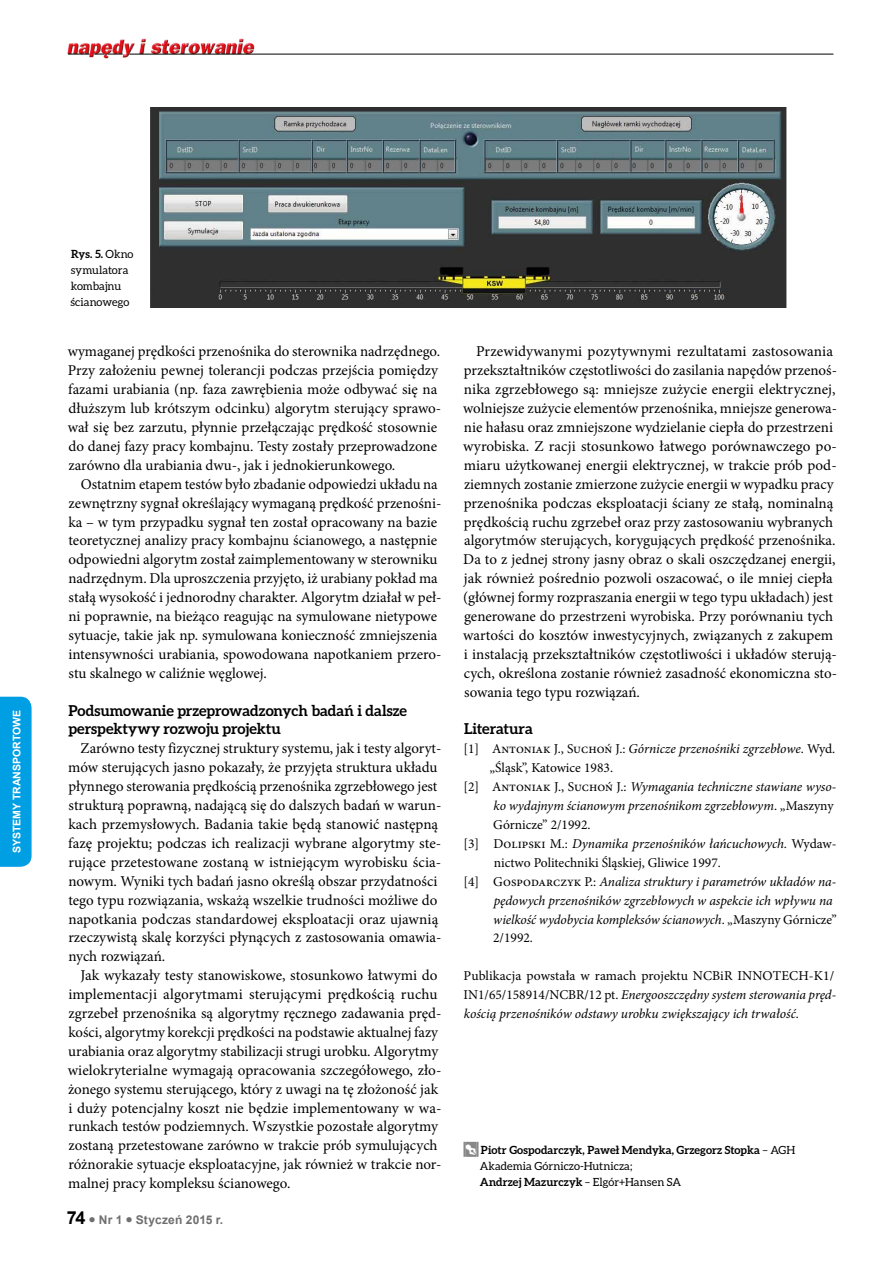
<style>
.page{position:relative;width:893px;height:1263px;background:#fff}
.page>*{position:absolute;margin:0;border:0;box-sizing:border-box;transform-origin:0 0}
.t1{font:15px/18.9px "Minion Pro";color:#000}
.t2{font:700 15px/18.9px "Aleo";color:#000}
.t3{font:italic 13.5px/18.9px "Minion Pro";letter-spacing:-.005em;color:#000}
.t4{font:13.5px "Minion Pro";color:#000}
.t5{font:700 12px "Arial";letter-spacing:.015em;color:#706f6f}
.t6{font:700 11.25px/15.9px "Aleo";letter-spacing:.01em;color:#000}
.t7{font:11.25px/15.9px "Aleo";letter-spacing:-.005em;color:#000}
.t8{font:700 10.5px "Arial";color:#fff}
.s1{font-weight:700}
.s2{font-size:18px;color:#000}
.s3{font-style:normal}
.s4{font-weight:400}
</style>
<div class="page">
<img style="left:67px;top:38px;width:190px;height:21px">
<hr style="left:129px;top:54px;width:704px;height:1px;background:#000">
<svg style="left:68px;top:54px;width:55px;height:1px"></svg>
<div style="left:0;top:697px;width:32px;height:170px;background:#009fe3"></div>
<img style="left:151px;top:108px;width:636px;height:199px">
<hr style="left:463px;top:1142px;width:3px;height:15px;background:#878787">
<svg style="left:466px;top:1142px;width:12px;height:15px"></svg>
<p class="t8" style="left:10px;top:853px;width:145px;rotate:-90deg">Systemy transportowe</p>
<p class="t7" style="left:70px;top:246px;width:65px"><span class="s1">Rys. 5.</span> Okno symulatora kombajnu ścianowego</p>
<p class="t1" style="left:68px;top:342px;width:375px">wymaganej prędkości przenośnika do sterownika nadrzędnego.<br>Przy założeniu pewnej tolerancji podczas przejścia pomiędzy fazami urabiania (np. faza zawrębienia może odbywać się na dłuższym lub krótszym odcinku) algorytm sterujący sprawo&shy;wał się bez zarzutu, płynnie przełączając prędkość stosownie do danej fazy pracy kombajnu. Testy zostały przeprowadzone zarówno dla urabiania dwu-, jak i jednokierunkowego.</p>
<p class="t1" style="left:68px;top:475px;width:375px;text-indent:13px">Ostatnim etapem testów było zbadanie odpowiedzi układu na zewnętrzny sygnał określający wymaganą prędkość przenośni&shy;ka – w tym przypadku sygnał ten został opracowany na bazie teoretycznej analizy pracy kombajnu ścianowego, a następnie odpowiedni algorytm został zaimplementowany w sterowniku nadrzędnym. Dla uproszczenia przyjęto, iż urabiany pokład ma stałą wysokość i jednorodny charakter. Algorytm działał w peł&shy;ni poprawnie, na bieżąco reagując na symulowane nietypowe sytuacje, takie jak np. symulowana konieczność zmniejszenia intensywności urabiania, spowodowana napotkaniem przero&shy;stu skalnego w caliźnie węglowej.</p>
<p class="t2" style="left:68px;top:700px;width:340px">Podsumowanie przeprowadzonych badań i dalsze perspektywy rozwoju projektu</p>
<p class="t1" style="left:68px;top:739px;width:375px;text-indent:12px">Zarówno testy fizycznej struktury systemu, jak i testy algoryt&shy;mów sterujących jasno pokazały, że przyjęta struktura układu płynnego sterowania prędkością przenośnika zgrzebłowego jest strukturą poprawną, nadającą się do dalszych badań w warun&shy;kach przemysłowych. Badania takie będą stanowić następną fazę projektu; podczas ich realizacji wybrane algorytmy ste&shy;rujące przetestowane zostaną w istniejącym wyrobisku ścia&shy;nowym. Wyniki tych badań jasno określą obszar przydatności tego typu rozwiązania, wskażą wszelkie trudności możliwe do napotkania podczas standardowej eksploatacji oraz ujawnią rzeczywistą skalę korzyści płynących z zastosowania omawia&shy;nych rozwiązań.</p>
<p class="t1" style="left:68px;top:966px;width:375px;text-indent:13px">Jak wykazały testy stanowiskowe, stosunkowo łatwymi do implementacji algorytmami sterującymi prędkością ruchu zgrzebeł przenośnika są algorytmy ręcznego zadawania pręd&shy;kości, algorytmy korekcji prędkości na podstawie aktualnej fazy urabiania oraz algorytmy stabilizacji strugi urobku. Algorytmy wielokryterialne wymagają opracowania szczegółowego, zło&shy;żonego systemu sterującego, który z uwagi na tę złożoność jak i duży potencjalny koszt nie będzie implementowany w wa&shy;runkach testów podziemnych. Wszystkie pozostałe algorytmy zostaną przetestowane zarówno w trakcie prób symulujących różnorakie sytuacje eksploatacyjne, jak również w trakcie nor&shy;malnej pracy kompleksu ścianowego.</p>
<p class="t5" style="left:67px;top:1212px;width:158px"><span class="s2">74</span> ● Nr 1 ● Styczeń 2015 r.</p>
<p class="t1" style="left:463px;top:342px;width:375px;text-indent:13px">Przewidywanymi pozytywnymi rezultatami zastosowania przekształtników częstotliwości do zasilania napędów przenoś&shy;nika zgrzebłowego są: mniejsze zużycie energii elektrycznej, wolniejsze zużycie elementów przenośnika, mniejsze generowa&shy;nie hałasu oraz zmniejszone wydzielanie ciepła do przestrzeni wyrobiska. Z racji stosunkowo łatwego porównawczego po&shy;miaru użytkowanej energii elektrycznej, w trakcie prób pod&shy;ziemnych zostanie zmierzone zużycie energii w wypadku pracy przenośnika podczas eksploatacji ściany ze stałą, nominalną prędkością ruchu zgrzebeł oraz przy zastosowaniu wybranych algorytmów sterujących, korygujących prędkość przenośnika.<br>Da to z jednej strony jasny obraz o skali oszczędzanej energii, jak również pośrednio pozwoli oszacować, o ile mniej ciepła (głównej formy rozpraszania energii w tego typu układach) jest generowane do przestrzeni wyrobiska. Przy porównaniu tych wartości do kosztów inwestycyjnych, związanych z zakupem i instalacją przekształtników częstotliwości i układów sterują&shy;cych, określona zostanie również zasadność ekonomiczna sto&shy;sowania tego typu rozwiązań.</p>
<p class="t2" style="left:464px;top:719px;width:70px">Literatura</p>
<p class="t3" style="left:463px;top:740px;width:373px"><span class="s3">[1] Antoniak J., Suchoń J.:</span> Górnicze przenośniki zgrzebłowe<span class="s3">. Wyd.</span></p>
<p class="t4" style="left:489px;top:759px;width:125px">„Śląsk”, Katowice 1983.</p>
<p class="t3" style="left:463px;top:777px;width:375px"><span class="s3">[2] Antoniak J., Suchoń J.:</span> Wymagania techniczne stawiane wyso-</p>
<p class="t3" style="left:494px;top:796px;width:342px">ko wydajnym ścianowym przenośnikom zgrzebłowym<span class="s3">. „Maszyny</span></p>
<p class="t4" style="left:493px;top:816px;width:99px">Górnicze” 2/1992.</p>
<p class="t3" style="left:463px;top:834px;width:375px"><span class="s3">[3] Dolipski M.:</span> Dynamika przenośników łańcuchowych. <span class="s3">Wydaw-</span></p>
<p class="t4" style="left:494px;top:853px;width:229px">nictwo Politechniki Śląskiej, Gliwice 1997.</p>
<p class="t3" style="left:463px;top:872px;width:375px"><span class="s3">[4] Gospodarczyk P.:</span> Analiza struktury i parametrów układów na-</p>
<p class="t3" style="left:494px;top:891px;width:341px">pędowych przenośników zgrzebłowych w aspekcie ich wpływu na</p>
<p class="t3" style="left:493px;top:910px;width:345px">wielkość wydobycia kompleksów ścianowych<span class="s3">. „Maszyny Górnicze”</span></p>
<p class="t4" style="left:493px;top:929px;width:41px">2/1992.</p>
<p class="t3" style="left:464px;top:966px;width:374px"><span class="s3">Publikacja powstała w ramach projektu NCBiR INNOTECH-K1/<br>IN1/65/158914/NCBR/12 pt.</span> Energooszczędny system sterowania pręd&shy;kością przenośników odstawy urobku zwiększający ich trwałość<span class="s3">.</span></p>
<p class="t6" style="left:480px;top:1141px;width:317px">Piotr Gospodarczyk, Paweł Mendyka, Grzegorz Stopka <span class="s4">– AGH<br>Akademia Górniczo-Hutnicza;<br></span>Andrzej Mazurczyk <span class="s4">– Elgór+Hansen SA</span></p>
</div>
